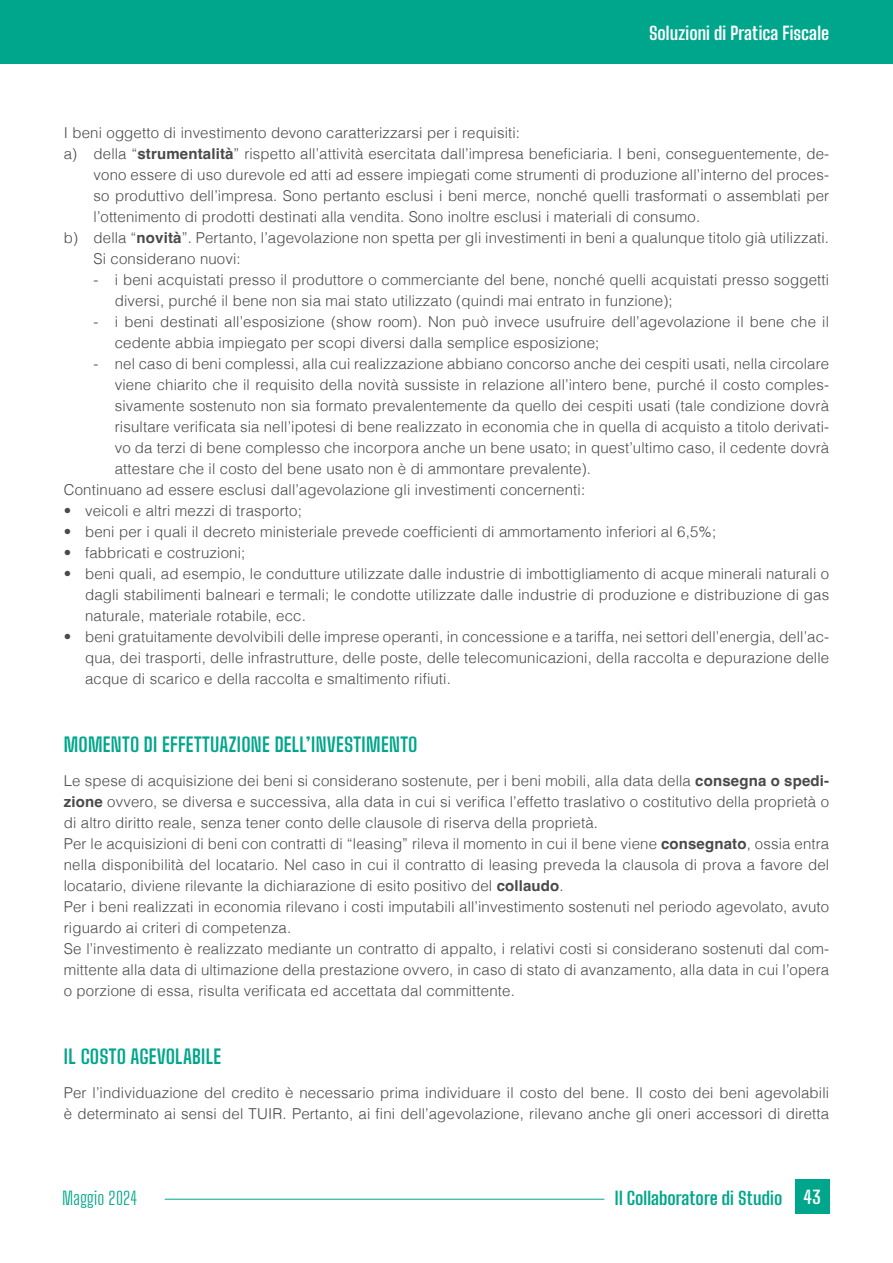
<style>
.page{position:relative;width:893px;height:1263px;background:#fff}
.page>*{position:absolute;margin:0;border:0;box-sizing:border-box;transform-origin:0 0}
.t1{font:700 19.5px "Big Shoulders Text";letter-spacing:.01em;color:#00a68b}
.t2{font:700 18px "Big Shoulders Text";letter-spacing:.005em;color:#fff}
.t3{font:700 18px "Big Shoulders Text";color:#00a68b}
.t4{font:300 18px "Big Shoulders Text";letter-spacing:.01em;color:#00a68b}
.t5{font:300 15px/21px "Helvetica";letter-spacing:.01em;color:#4a4a49}
.s1{font-weight:700}
.s2{color:#fff}
</style>
<div class="page">
<div style="left:0;top:0;width:893px;height:64px;background:#00a68b"></div>
<hr style="left:165px;top:1199px;width:439px;height:1px;background:#00a68b">
<div style="left:795px;top:1179px;width:34px;height:34px;background:#00a68b"></div>
<p class="t2" style="left:649px;top:21px;width:182px">Soluzioni di Pratica Fiscale</p>
<p class="t5" style="left:64px;top:121px;width:458px">I beni oggetto di investimento devono caratterizzarsi per i requisiti:</p>
<p class="t5" style="left:64px;top:142px;width:767px">a) della “<span class="s1">strumentalità</span>” rispetto all’attività esercitata dall’impresa beneficiaria. I beni, conseguentemente, de-</p>
<p class="t5" style="left:94px;top:163px;width:737px">vono essere di uso durevole ed atti ad essere impiegati come strumenti di produzione all’interno del proces-</p>
<p class="t5" style="left:94px;top:184px;width:737px">so produttivo dell’impresa. Sono pertanto esclusi i beni merce, nonché quelli trasformati o assemblati per</p>
<p class="t5" style="left:94px;top:205px;width:608px">l’ottenimento di prodotti destinati alla vendita. Sono inoltre esclusi i materiali di consumo.</p>
<p class="t5" style="left:64px;top:226px;width:767px">b) della “<span class="s1">novità</span>”. Pertanto, l’agevolazione non spetta per gli investimenti in beni a qualunque titolo già utilizzati.</p>
<p class="t5" style="left:94px;top:247px;width:149px">Si considerano nuovi:</p>
<p class="t5" style="left:115px;top:268px;width:716px;text-indent:-21px">- i beni acquistati presso il produttore o commerciante del bene, nonché quelli acquistati presso soggetti diversi, purché il bene non sia mai stato utilizzato (quindi mai entrato in funzione);</p>
<p class="t5" style="left:115px;top:310px;width:716px;text-indent:-21px">- i beni destinati all’esposizione (show room). Non può invece usufruire dell’agevolazione il bene che il cedente abbia impiegato per scopi diversi dalla semplice esposizione;</p>
<p class="t5" style="left:94px;top:352px;width:737px">- nel caso di beni complessi, alla cui realizzazione abbiano concorso anche dei cespiti usati, nella circolare</p>
<p class="t5" style="left:115px;top:373px;width:716px">viene chiarito che il requisito della novità sussiste in relazione all’intero bene, purché il costo comples-</p>
<p class="t5" style="left:115px;top:394px;width:716px">sivamente sostenuto non sia formato prevalentemente da quello dei cespiti usati (tale condizione dovrà</p>
<p class="t5" style="left:115px;top:415px;width:716px">risultare verificata sia nell’ipotesi di bene realizzato in economia che in quella di acquisto a titolo derivati-</p>
<p class="t5" style="left:115px;top:436px;width:716px">vo da terzi di bene complesso che incorpora anche un bene usato; in quest’ultimo caso, il cedente dovrà</p>
<p class="t5" style="left:115px;top:457px;width:478px">attestare che il costo del bene usato non è di ammontare prevalente).</p>
<p class="t5" style="left:64px;top:478px;width:523px">Continuano ad essere esclusi dall’agevolazione gli investimenti concernenti:</p>
<p class="t5" style="left:64px;top:499px;width:240px">• veicoli e altri mezzi di trasporto;</p>
<p class="t5" style="left:64px;top:520px;width:654px">• beni per i quali il decreto ministeriale prevede coefficienti di ammortamento inferiori al 6,5%;</p>
<p class="t5" style="left:64px;top:541px;width:183px">• fabbricati e costruzioni;</p>
<p class="t5" style="left:85px;top:562px;width:746px;text-align:justify;text-indent:-21px">• beni quali, ad esempio, le condutture utilizzate dalle industrie di imbottigliamento di acque minerali naturali o dagli stabilimenti balneari e termali; le condotte utilizzate dalle industrie di produzione e distribuzione di gas naturale, materiale rotabile, ecc.</p>
<p class="t5" style="left:85px;top:625px;width:746px;text-align:justify;text-indent:-21px">• beni gratuitamente devolvibili delle imprese operanti, in concessione e a tariffa, nei settori dell’energia, dell’ac&shy;qua, dei trasporti, delle infrastrutture, delle poste, delle telecomunicazioni, della raccolta e depurazione delle acque di scarico e della raccolta e smaltimento rifiuti.</p>
<h1 class="t1" style="left:64px;top:731px;width:355px">MOMENTO DI EFFETTUAZIONE DELL’INVESTIMENTO</h1>
<p class="t5" style="left:64px;top:769px;width:767px">Le spese di acquisizione dei beni si considerano sostenute, per i beni mobili, alla data della <span class="s1">consegna o spedi&shy;zione</span> ovvero, se diversa e successiva, alla data in cui si verifica l’effetto traslativo o costitutivo della proprietà o di altro diritto reale, senza tener conto delle clausole di riserva della proprietà.<br>Per le acquisizioni di beni con contratti di “leasing” rileva il momento in cui il bene viene <span class="s1">consegnato</span>, ossia entra nella disponibilità del locatario. Nel caso in cui il contratto di leasing preveda la clausola di prova a favore del locatario, diviene rilevante la dichiarazione di esito positivo del <span class="s1">collaudo</span>.<br>Per i beni realizzati in economia rilevano i costi imputabili all’investimento sostenuti nel periodo agevolato, avuto riguardo ai criteri di competenza.<br>Se l’investimento è realizzato mediante un contratto di appalto, i relativi costi si considerano sostenuti dal com&shy;mittente alla data di ultimazione della prestazione ovvero, in caso di stato di avanzamento, alla data in cui l’opera o porzione di essa, risulta verificata ed accettata dal committente.</p>
<h1 class="t1" style="left:64px;top:1043px;width:159px">IL COSTO AGEVOLABILE</h1>
<p class="t5" style="left:64px;top:1081px;width:767px">Per l’individuazione del credito è necessario prima individuare il costo del bene. Il costo dei beni agevolabili è determinato ai sensi del TUIR. Pertanto, ai fini dell’agevolazione, rilevano anche gli oneri accessori di diretta</p>
<p class="t4" style="left:62px;top:1186px;width:77px">Maggio 2024</p>
<p class="t3" style="left:615px;top:1185px;width:207px">Il Collaboratore di Studio <span class="s2">43</span></p>
</div>
